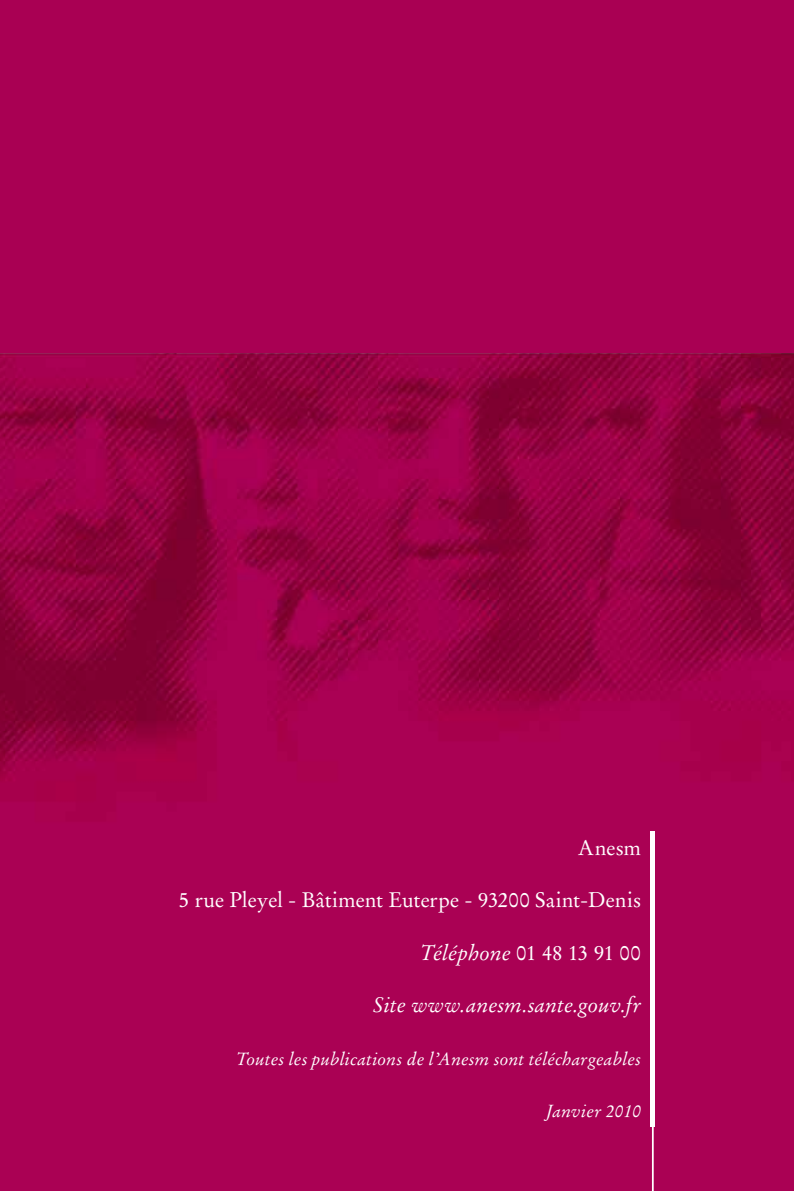
<style>
.page{position:relative;width:794px;height:1191px;background:#fff}
.page>*{position:absolute;margin:0;border:0;box-sizing:border-box;transform-origin:0 0}
.t1{font:21px "Stempel Garamond";letter-spacing:-.005em;color:#fff}
.t2{font:italic 21px "Stempel Garamond";color:#fff}
.t3{font:italic 17.5px "Stempel Garamond";letter-spacing:.005em;color:#fff}
.s1{font-style:italic}
</style>
<div class="page">
<img style="left:0;top:352px;width:793px;height:839px">
<div style="left:0;top:1px;width:793px;height:351px;background:#a90053"></div>
<hr style="left:652px;top:1008px;width:1px;height:183px;background:#fff">
<hr style="left:651px;top:831px;width:4px;height:296px;background:#fff">
<p class="t1" style="left:578px;top:835px;width:65px">Anesm</p>
<p class="t1" style="left:179px;top:887px;width:464px">5 rue Pleyel - Bâtiment Euterpe - 93200 Saint-Denis</p>
<p class="t1" style="left:420px;top:940px;width:222px"><span class="s1">Téléphone</span> 01 48 13 91 00</p>
<p class="t2" style="left:373px;top:992px;width:269px">Site www.anesm.sante.gouv.fr</p>
<p class="t3" style="left:236px;top:1048px;width:406px">Toutes les publications de l’Anesm sont téléchargeables</p>
<p class="t3" style="left:546px;top:1100px;width:97px">Janvier 2010</p>
</div>
